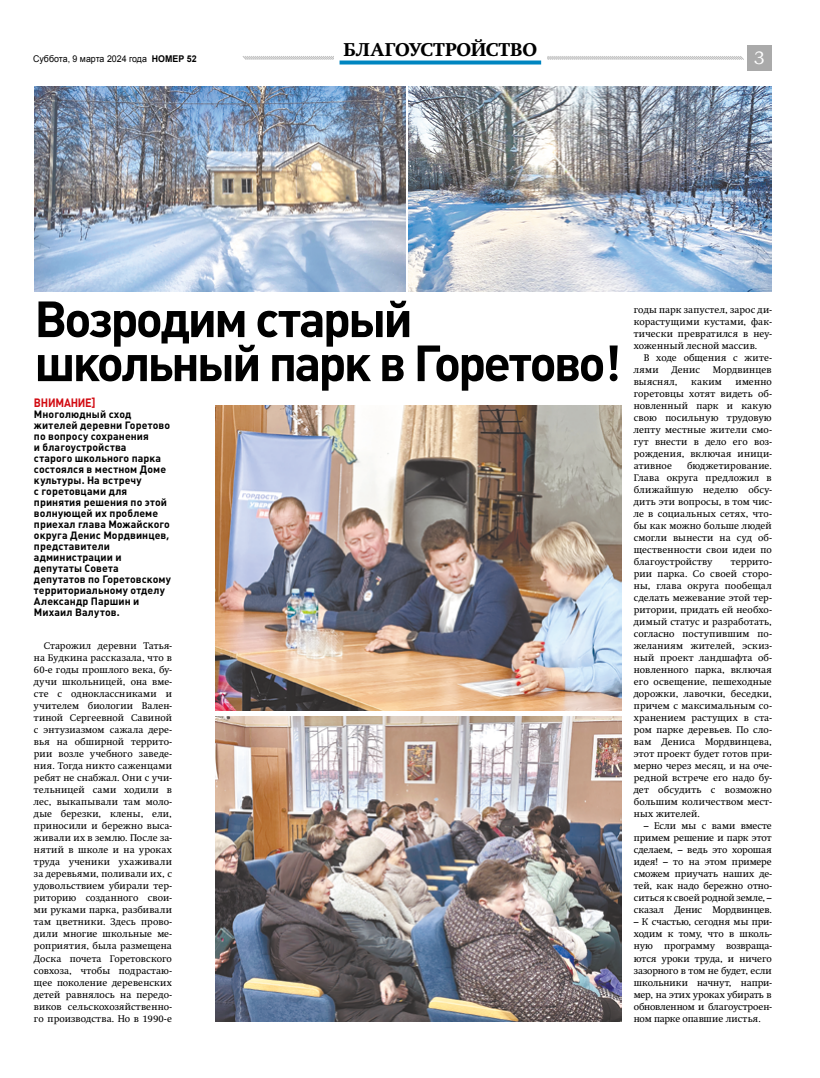
<style>
.page{position:relative;width:820px;height:1078px;background:#fff}
.page>*{position:absolute;margin:0;border:0;box-sizing:border-box;transform-origin:0 0}
.t1{font:700 50px/44px "Plumb";letter-spacing:-.06em;color:#000}
.t2{font:18px "Swift Extra Bold C";letter-spacing:.01em;color:#000}
.t3{font:18px "Bookman Old Style";color:#fff}
.t4{font:700 12px "Plumb";letter-spacing:-.02em;color:#d20a11;scale:.9 1}
.t5{font:700 10.5px/11px "Plumb";letter-spacing:.01em;color:#000}
.t6{font:9.6px/12px "Swift C";letter-spacing:.01em;color:#000;text-align:justify}
.t7{font:9.6px "Swift C";letter-spacing:.035em;color:#000}
.t8{font:9.3px "Arial";color:#000;scale:.95 1}
.s1{font-weight:700}
</style>
<div class="page">
<div style="left:746px;top:45px;width:25px;height:25px;background:#aaa"></div>
<svg style="left:242px;top:56px;width:502px;height:4px"></svg>
<img style="left:34px;top:86px;width:371px;height:205px">
<img style="left:408px;top:86px;width:362px;height:205px">
<img style="left:215px;top:405px;width:406px;height:304px">
<img style="left:215px;top:716px;width:406px;height:304px">
<div style="left:334px;top:42px;width:212px;height:26px;background:#fff"></div>
<svg style="left:339px;top:60px;width:202px;height:4px"></svg>
<h2 class="t2" style="left:343px;top:39px;width:195px">БЛАГОУСТРОЙСТВО</h2>
<p class="t8" style="left:33px;top:52px;width:174px">Суббота, 9 марта 2024 года <span class="s1">НОМЕР 52</span></p>
<h2 class="t3" style="left:753px;top:46px;width:13px">3</h2>
<h1 class="t1" style="left:34px;top:297px;width:588px">Возродим старый школьный парк в Горетово!</h1>
<p class="t4" style="left:34px;top:395px;width:70px">ВНИМАНИЕ]</p>
<p class="t5" style="left:34px;top:408px;width:138px">Многолюдный сход жителей деревни Горетово по вопросу сохранения<br>и благоустройства<br>старого школьного парка состоялся в местном Доме культуры. На встречу<br>с горетовцами для принятия решения по этой волнующей их проблеме приехал глава Можайского округа Денис Мордвинцев, представители администрации и депутаты Совета депутатов по Горетовскому территориальному отделу<br>Александр Паршин и<br>Михаил Валутов.</p>
<p class="t6" style="left:34px;top:639px;width:139px;text-indent:10px">Старожил деревни Татья&shy;на Будкина рассказала, что в 60-е годы прошлого века, бу&shy;дучи школьницей, она вме&shy;сте с одноклассниками и учителем биологии Вален&shy;тиной Сергеевной Савиной с энтузиазмом сажала дере&shy;вья на обширной террито&shy;рии возле учебного заведе&shy;ния. Тогда никто саженцами ребят не снабжал. Они с учи&shy;тельницей сами ходили в лес, выкапывали там моло&shy;дые березки, клены, ели, приносили и бережно выса&shy;живали их в землю. После за&shy;нятий в школе и на уроках труда ученики ухаживали за деревьями, поливали их, с удовольствием убирали тер&shy;риторию созданного свои&shy;ми руками парка, разбивали там цветники. Здесь прово&shy;дили многие школьные ме&shy;роприятия, была размещена Доска почета Горетовского совхоза, чтобы подрастаю&shy;щее поколение деревенских детей равнялось на передо&shy;виков сельскохозяйственно&shy;го производства. Но в 1990-е</p>
<p class="t6" style="left:633px;top:303px;width:139px">годы парк запустел, зарос ди&shy;корастущими кустами, фак&shy;тически превратился в неу&shy;хоженный лесной массив.</p>
<p class="t6" style="left:633px;top:351px;width:139px;text-indent:10px">В ходе общения с жите&shy;лями</p>
<p class="t6" style="left:671px;top:363px;width:30px">Денис</p>
<p class="t6" style="left:712px;top:363px;width:60px">Мордвинцев</p>
<p class="t7" style="left:633px;top:376px;width:45px">выяснял,</p>
<p class="t6" style="left:691px;top:375px;width:32px">каким</p>
<p class="t6" style="left:633px;top:375px;width:139px;text-indent:102px">именно горетовцы хотят видеть об&shy;новленный парк и какую свою посильную трудовую лепту местные жители смо&shy;гут внести в дело его воз&shy;рождения, включая иници&shy;ативное</p>
<p class="t6" style="left:633px;top:459px;width:139px;text-indent:53px">бюджетирование.<br>Глава округа предложил в ближайшую неделю обсу&shy;дить эти вопросы, в том чис&shy;ле в социальных сетях, что&shy;бы как можно больше людей смогли вынести на суд об&shy;щественности свои идеи по благоустройству</p>
<p class="t6" style="left:633px;top:555px;width:139px;text-indent:97px">террито&shy;рии парка. Со своей сторо&shy;ны, глава округа пообещал сделать межевание этой тер&shy;ритории, придать ей необхо&shy;димый статус и разработать, согласно поступившим по&shy;желаниям жителей, эскиз&shy;ный проект ландшафта об&shy;новленного парка, включая его освещение, пешеходные дорожки, лавочки, беседки, причем с максимальным со&shy;хранением растущих в ста&shy;ром парке деревьев. По сло&shy;вам Дениса Мордвинцева, этот проект будет готов при&shy;мерно через месяц, и на оче&shy;редной встрече его надо бу&shy;дет обсудить с возможно большим количеством мест&shy;ных жителей.</p>
<p class="t6" style="left:633px;top:819px;width:139px;text-indent:10px">– Если мы с вами вместе примем решение и парк этот сделаем, – ведь это хорошая идея! – то на этом примере сможем приучать наших де&shy;тей, как надо бережно отно&shy;ситься к своей родной земле, – сказал Денис Мордвинцев.</p>
<p class="t6" style="left:633px;top:915px;width:139px">– К счастью, сегодня мы при&shy;ходим к тому, что в школь&shy;ную программу возвраща&shy;ются уроки труда, и ничего зазорного в том не будет, если школьники начнут, напри&shy;мер, на этих уроках убирать в обновленном и благоустроен&shy;ном парке опавшие листья.</p>
</div>
